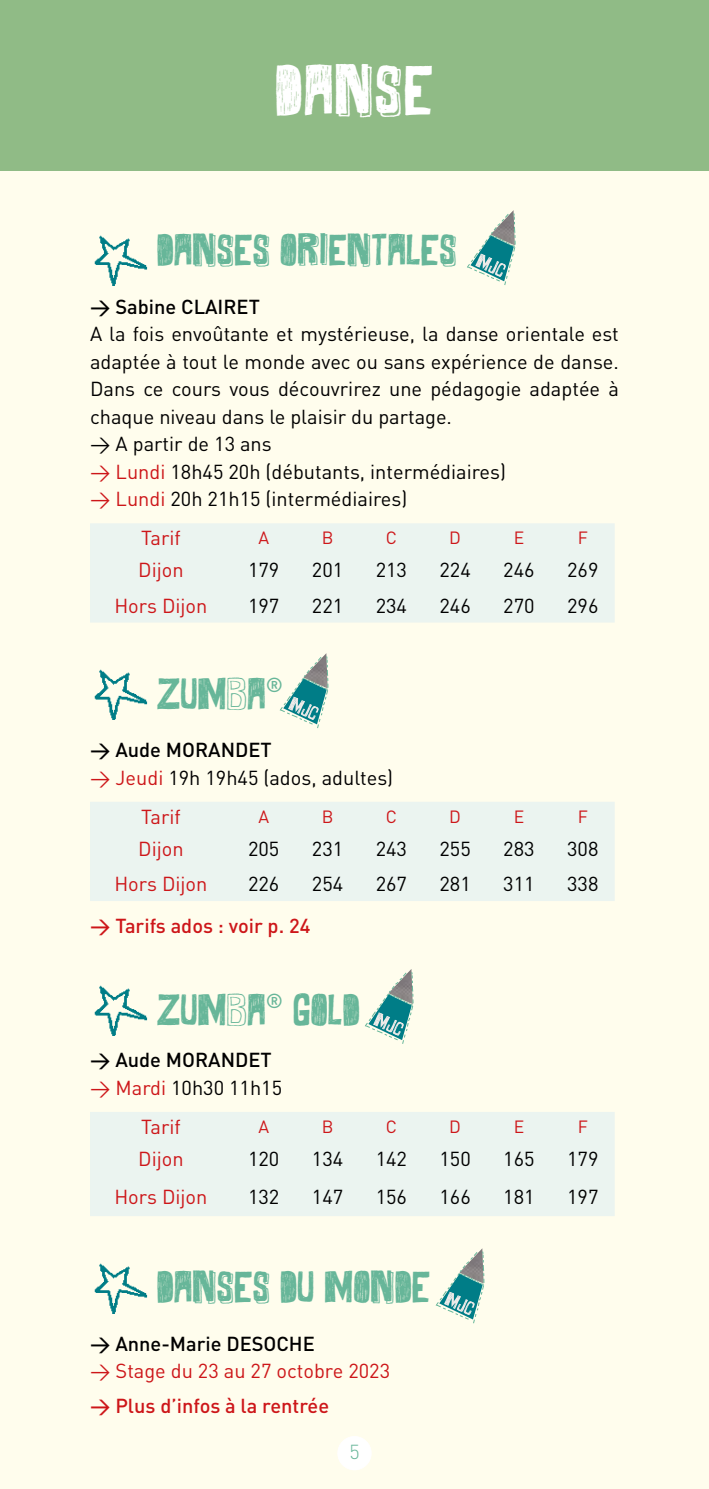
<style>
.page{position:relative;width:709px;height:1489px;background:#fff}
.page>*{position:absolute;margin:0;border:0;box-sizing:border-box;transform-origin:0 0}
.t1{font:40px "Maybe Maybe Not";letter-spacing:.03em;color:#fff}
.t2{font:25px "Maybe Maybe Not";color:#67b699}
.t3{font:20px/39px "DIN Pro";color:#000}
.t4{font:20px/27.5px "DIN";color:#000;text-align:justify}
.t5{font:20px/39px "DIN Pro";color:#cd1619}
.t6{font:500 20px "DIN Pro";color:#000}
.t7{font:500 20px "DIN Pro";color:#cd1619}
.t8{font:300 20px "DIN Pro";color:#67b699}
.t9{font:17.5px "DIN Pro";color:#cd1619}
.s1{color:#cd1619}
.s2{color:#000}
</style>
<div class="page">
<div style="left:0;top:0;width:709px;height:1488px;background:#fffded"></div>
<div style="left:337px;top:1435px;width:34px;height:34px;background:#fff;border-radius:50%"></div>
<div style="left:90px;top:523px;width:524px;height:99px;background:#ebf4f0"></div>
<div style="left:90px;top:802px;width:524px;height:99px;background:#ebf4f0"></div>
<div style="left:90px;top:1112px;width:524px;height:103px;background:#ebf4f0"></div>
<img style="left:94px;top:235px;width:54px;height:50px">
<img style="left:94px;top:669px;width:54px;height:50px">
<img style="left:94px;top:985px;width:54px;height:50px">
<img style="left:94px;top:1263px;width:54px;height:49px">
<div style="left:0;top:0;width:709px;height:170px;background:#90bb86"></div>
<svg style="left:467px;top:213px;width:49px;height:72px"></svg>
<svg style="left:365px;top:971px;width:48px;height:73px"></svg>
<svg style="left:436px;top:1251px;width:48px;height:72px"></svg>
<svg style="left:280px;top:656px;width:48px;height:72px"></svg>
<h1 class="t1" style="left:275px;top:62px;width:160px">DANSE</h1>
<p class="t2" style="left:157px;top:233px;width:301px">DANSES ORIENTALES</p>
<p class="t6" style="left:90px;top:290px;width:171px">→ Sabine CLAIRET</p>
<p class="t4" style="left:90px;top:320px;width:530px">A la fois envoûtante et mystérieuse, la danse orientale est adaptée à tout le monde avec ou sans expérience de danse.<br>Dans ce cours vous découvrirez une pédagogie adaptée à chaque niveau dans le plaisir du partage.</p>
<p class="t3" style="left:90px;top:422px;width:183px">→ A partir de 13 ans</p>
<p class="t3" style="left:90px;top:450px;width:417px"><span class="s1">→ Lundi</span> 18h45 20h (débutants, intermédiaires)</p>
<p class="t3" style="left:141px;top:477px;width:268px;text-indent:-51px"><span class="s1">→ Lundi</span> 20h 21h15 (intermédiaires)<br><span class="s1">Tarif</span></p>
<p class="t9" style="left:258px;top:524px;width:12px">A</p>
<p class="t9" style="left:322px;top:524px;width:13px">B</p>
<p class="t9" style="left:386px;top:524px;width:13px">C</p>
<p class="t9" style="left:449px;top:524px;width:13px">D</p>
<p class="t9" style="left:513px;top:524px;width:12px">E</p>
<p class="t9" style="left:577px;top:524px;width:12px">F</p>
<p class="t5" style="left:138px;top:548px;width:47px">Dijon</p>
<p class="t3" style="left:248px;top:548px;width:33px">179</p>
<p class="t3" style="left:312px;top:548px;width:33px">201</p>
<p class="t3" style="left:376px;top:548px;width:33px">213</p>
<p class="t3" style="left:439px;top:548px;width:33px">224</p>
<p class="t3" style="left:503px;top:548px;width:33px">246</p>
<p class="t3" style="left:567px;top:548px;width:33px">269</p>
<p class="t5" style="left:114px;top:583px;width:95px">Hors Dijon</p>
<p class="t3" style="left:248px;top:583px;width:33px">197</p>
<p class="t3" style="left:312px;top:583px;width:33px">221</p>
<p class="t3" style="left:376px;top:583px;width:33px">234</p>
<p class="t3" style="left:439px;top:583px;width:33px">246</p>
<p class="t3" style="left:503px;top:583px;width:33px">270</p>
<p class="t3" style="left:567px;top:583px;width:33px">296</p>
<p class="t2" style="left:157px;top:676px;width:128px">ZUMBA<sup>®</sup></p>
<p class="t6" style="left:90px;top:733px;width:183px">→ Aude MORANDET</p>
<p class="t3" style="left:141px;top:756px;width:254px;text-indent:-51px"><span class="s1">→ Jeudi</span> 19h 19h45 (ados, adultes)<br><span class="s1">Tarif</span></p>
<p class="t9" style="left:258px;top:802px;width:12px">A</p>
<p class="t9" style="left:322px;top:802px;width:13px">B</p>
<p class="t9" style="left:386px;top:802px;width:13px">C</p>
<p class="t9" style="left:449px;top:802px;width:13px">D</p>
<p class="t9" style="left:513px;top:802px;width:12px">E</p>
<p class="t9" style="left:577px;top:802px;width:12px">F</p>
<p class="t5" style="left:138px;top:826px;width:47px">Dijon</p>
<p class="t3" style="left:248px;top:826px;width:33px">205</p>
<p class="t3" style="left:312px;top:826px;width:33px">231</p>
<p class="t3" style="left:376px;top:826px;width:33px">243</p>
<p class="t3" style="left:439px;top:826px;width:33px">255</p>
<p class="t3" style="left:503px;top:826px;width:33px">283</p>
<p class="t3" style="left:567px;top:826px;width:33px">308</p>
<p class="t5" style="left:114px;top:862px;width:95px">Hors Dijon</p>
<p class="t3" style="left:248px;top:862px;width:33px">226</p>
<p class="t3" style="left:312px;top:862px;width:33px">254</p>
<p class="t3" style="left:376px;top:862px;width:33px">267</p>
<p class="t3" style="left:439px;top:862px;width:33px">281</p>
<p class="t3" style="left:503px;top:862px;width:33px">311</p>
<p class="t3" style="left:567px;top:862px;width:33px">338</p>
<p class="t7" style="left:90px;top:909px;width:222px">→ Tarifs ados : voir p. 24</p>
<p class="t2" style="left:157px;top:992px;width:204px">ZUMBA<sup>®</sup> GOLD</p>
<p class="t6" style="left:90px;top:1043px;width:183px">→ Aude MORANDET</p>
<p class="t5" style="left:141px;top:1066px;width:143px;text-indent:-51px">→ Mardi <span class="s2">10h30 11h15<br></span>Tarif</p>
<p class="t9" style="left:258px;top:1112px;width:12px">A</p>
<p class="t9" style="left:322px;top:1112px;width:13px">B</p>
<p class="t9" style="left:386px;top:1112px;width:13px">C</p>
<p class="t9" style="left:449px;top:1112px;width:13px">D</p>
<p class="t9" style="left:513px;top:1112px;width:12px">E</p>
<p class="t9" style="left:577px;top:1112px;width:12px">F</p>
<p class="t5" style="left:138px;top:1136px;width:47px">Dijon</p>
<p class="t3" style="left:248px;top:1136px;width:33px">120</p>
<p class="t3" style="left:312px;top:1136px;width:33px">134</p>
<p class="t3" style="left:376px;top:1136px;width:33px">142</p>
<p class="t3" style="left:439px;top:1136px;width:33px">150</p>
<p class="t3" style="left:503px;top:1136px;width:33px">165</p>
<p class="t3" style="left:567px;top:1136px;width:33px">179</p>
<p class="t5" style="left:114px;top:1174px;width:95px">Hors Dijon</p>
<p class="t3" style="left:248px;top:1174px;width:33px">132</p>
<p class="t3" style="left:312px;top:1174px;width:33px">147</p>
<p class="t3" style="left:376px;top:1174px;width:33px">156</p>
<p class="t3" style="left:439px;top:1174px;width:33px">166</p>
<p class="t3" style="left:503px;top:1174px;width:33px">181</p>
<p class="t3" style="left:567px;top:1174px;width:33px">197</p>
<p class="t2" style="left:157px;top:1269px;width:275px">DANSES DU MONDE</p>
<p class="t6" style="left:90px;top:1327px;width:226px">→ Anne-Marie DESOCHE</p>
<p class="t5" style="left:90px;top:1349px;width:301px">→ Stage du 23 au 27 octobre 2023</p>
<p class="t7" style="left:90px;top:1389px;width:241px">→ Plus d’infos à la rentrée</p>
<p class="t8" style="left:349px;top:1435px;width:12px">5</p>
</div>
